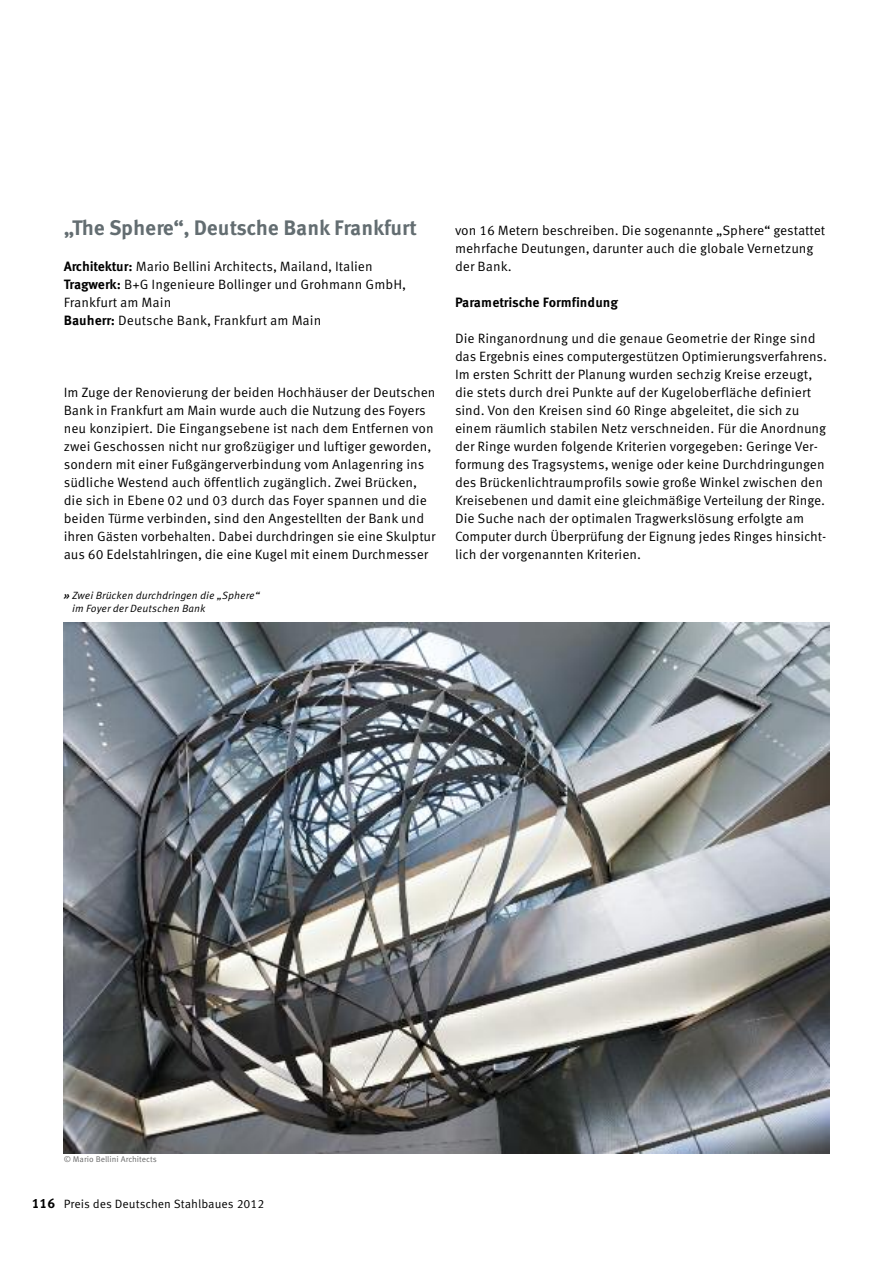
<style>
.page{position:relative;width:893px;height:1263px;background:#fff}
.page>*{position:absolute;margin:0;border:0;box-sizing:border-box;transform-origin:0 0}
.t1{font:700 21px "Meta Corr";letter-spacing:-.015em;color:#636d71}
.t2{font:13.5px/18px "Meta Corr";letter-spacing:-.005em;color:#000}
.t3{font:700 13.5px "Meta Corr";letter-spacing:-.01em;color:#000}
.t4{font:12px "Meta Corr";color:#000}
.t5{font:italic 10.5px/12.6px "Meta Corr";color:#000}
.t6{font:8.25px "Meta Corr";color:#666}
.s1{font-weight:700}
.s2{font-weight:700;font-size:13.5px}
</style>
<div class="page">
<img style="left:64px;top:623px;width:765px;height:530px">
<h1 class="t1" style="left:64px;top:221px;width:355px">„The Sphere“, Deutsche Bank Frankfurt</h1>
<p class="t2" style="left:64px;top:259px;width:343px"><span class="s1">Architektur:</span> Mario Bellini Architects, Mailand, Italien <span class="s1">Tragwerk:</span> B+G Ingenieure Bollinger und Grohmann GmbH, Frankfurt am Main<br><span class="s1">Bauherr:</span> Deutsche Bank, Frankfurt am Main</p>
<p class="t2" style="left:64px;top:385px;width:373px">Im Zuge der Renovierung der beiden Hochhäuser der Deutschen Bank in Frankfurt am Main wurde auch die Nutzung des Foyers neu konzipiert. Die Eingangsebene ist nach dem Entfernen von zwei Geschossen nicht nur großzügiger und luftiger geworden, sondern mit einer Fußgängerverbindung vom Anlagenring ins südliche Westend auch öffentlich zugänglich. Zwei Brücken, die sich in Ebene 02 und 03 durch das Foyer spannen und die beiden Türme verbinden, sind den Angestellten der Bank und ihren Gästen vorbehalten. Dabei durchdringen sie eine Skulptur aus 60 Edelstahlringen, die eine Kugel mit einem Durchmesser</p>
<p class="t5" style="left:72px;top:591px;width:189px;text-indent:-9px"><span class="s1">»</span> Zwei Brücken durchdringen die „Sphere“ im Foyer der Deutschen Bank</p>
<p class="t2" style="left:455px;top:223px;width:372px">von 16 Metern beschreiben. Die sogenannte „Sphere“ gestattet mehrfache Deutungen, darunter auch die globale Vernetzung der Bank.</p>
<p class="t3" style="left:455px;top:298px;width:165px">Parametrische Formfindung</p>
<p class="t2" style="left:455px;top:331px;width:373px">Die Ringanordnung und die genaue Geometrie der Ringe sind das Ergebnis eines computergestützen Optimierungsverfahrens.<br>Im ersten Schritt der Planung wurden sechzig Kreise erzeugt, die stets durch drei Punkte auf der Kugeloberfläche definiert sind. Von den Kreisen sind 60 Ringe abgeleitet, die sich zu einem räumlich stabilen Netz verschneiden. Für die Anordnung der Ringe wurden folgende Kriterien vorgegeben: Geringe Ver&shy;formung des Tragsystems, wenige oder keine Durchdringungen des Brückenlichtraumprofils sowie große Winkel zwischen den Kreisebenen und damit eine gleichmäßige Verteilung der Ringe.<br>Die Suche nach der optimalen Tragwerkslösung erfolgte am Computer durch Überprüfung der Eignung jedes Ringes hinsicht&shy;lich der vorgenannten Kriterien.</p>
<p class="t6" style="left:64px;top:1157px;width:95px">© Mario Bellini Architects</p>
<p class="t4" style="left:32px;top:1199px;width:234px"><span class="s2">116</span> Preis des Deutschen Stahlbaues 2012</p>
</div>
